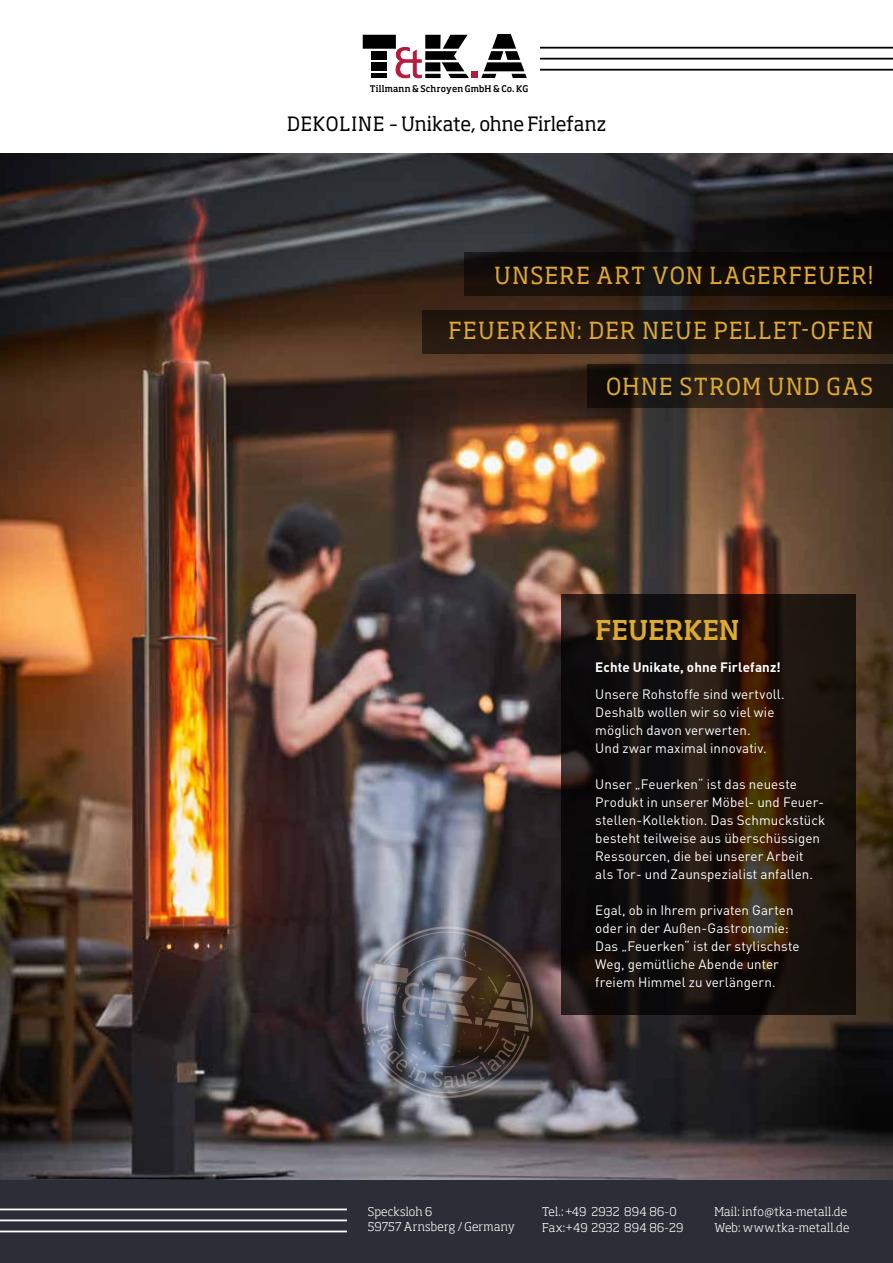
<style>
.page{position:relative;width:893px;height:1263px;background:#fff}
.page>*{position:absolute;margin:0;border:0;box-sizing:border-box;transform-origin:0 0}
.t1{font:500 27px "Soho Std";letter-spacing:.005em;color:#dea933;scale:.96 1}
.t2{font:23.25px "Soho Std";letter-spacing:.065em;color:#dea933;scale:.96 1}
.t3{font:19.5px "Soho Std";color:#000;scale:.96 1}
.t4{font:13.5px/18px "DIN Pro";letter-spacing:.005em;color:#fff}
.t5{font:700 13.5px "DIN Pro";letter-spacing:.01em;color:#fff}
.t6{font:300 12px/16.5px "Soho Std";letter-spacing:.02em;color:#fff}
.t7{font:500 9px "Soho Std";letter-spacing:.02em;color:#000;scale:.96 1}
</style>
<div class="page">
<img style="left:0;top:153px;width:893px;height:1027px">
<svg style="left:361px;top:921px;width:179px;height:183px;background:#5e5a5f"></svg>
<div style="left:422px;top:310px;width:471px;height:44px;background:#21170e"></div>
<svg style="left:465px;top:252px;width:428px;height:43px;background:#110c08"></svg>
<svg style="left:587px;top:365px;width:306px;height:43px;background:#221912"></svg>
<svg style="left:561px;top:594px;width:295px;height:421px;background:#1b120d"></svg>
<div style="left:0;top:1180px;width:893px;height:83px;background:#2b2e36"></div>
<hr style="left:0;top:1219px;width:347px;height:2px;background:#fff">
<hr style="left:0;top:1208px;width:347px;height:2px;background:#fff">
<hr style="left:0;top:1230px;width:347px;height:2px;background:#fff">
<div style="left:471px;top:71px;width:7px;height:7px;background:#b61a3d"></div>
<svg style="left:481px;top:34px;width:46px;height:44px"></svg>
<svg style="left:363px;top:35px;width:106px;height:43px"></svg>
<div style="left:425px;top:35px;width:16px;height:14px;background:#000"></div>
<hr style="left:425px;top:74px;width:16px;height:4px;background:#000">
<hr style="left:540px;top:58px;width:353px;height:2px;background:#000">
<hr style="left:540px;top:47px;width:353px;height:2px;background:#000">
<hr style="left:540px;top:69px;width:353px;height:2px;background:#000">
<p class="t7" style="left:370px;top:83px;width:167px">Tillmann &amp; Schroyen GmbH &amp; Co. KG</p>
<h3 class="t3" style="left:287px;top:111px;width:334px">DEKOLINE – Unikate, ohne Firlefanz</h3>
<h2 class="t2" style="left:494px;top:260px;width:397px">UNSERE ART VON LAGERFEUER!</h2>
<h2 class="t2" style="left:449px;top:316px;width:444px">FEUERKEN: DER NEUE PELLET-OFEN</h2>
<h2 class="t2" style="left:606px;top:371px;width:280px">OHNE STROM UND GAS</h2>
<h1 class="t1" style="left:595px;top:613px;width:151px">FEUERKEN</h1>
<p class="t5" style="left:595px;top:655px;width:187px">Echte Unikate, ohne Firlefanz!</p>
<p class="t4" style="left:595px;top:683px;width:191px">Unsere Rohstoffe sind wertvoll.<br>Deshalb wollen wir so viel wie möglich davon verwerten.<br>Und zwar maximal innovativ.</p>
<p class="t4" style="left:595px;top:773px;width:231px">Unser „Feuerken“ ist das neueste Produkt in unserer Möbel- und Feuer&shy;stellen-Kollektion. Das Schmuckstück besteht teilweise aus überschüssigen Ressourcen, die bei unserer Arbeit<br>als Tor- und Zaunspezialist anfallen.</p>
<p class="t4" style="left:595px;top:899px;width:206px">Egal, ob in Ihrem privaten Garten oder in der Außen-Gastronomie:<br>Das „Feuerken“ ist der stylischste<br>Weg, gemütliche Abende unter freiem Himmel zu verlängern.</p>
<p class="t6" style="left:368px;top:1204px;width:149px;line-height:15px">Specksloh 6<br>59757 Arnsberg / Germany</p>
<p class="t6" style="left:542px;top:1203px;width:143px">Tel.:+49 2932 894 86-0<br>Fax:+49 2932 894 86-29</p>
<p class="t6" style="left:714px;top:1203px;width:136px">Mail: info@tka-metall.de<br>Web: www.tka-metall.de</p>
</div>
